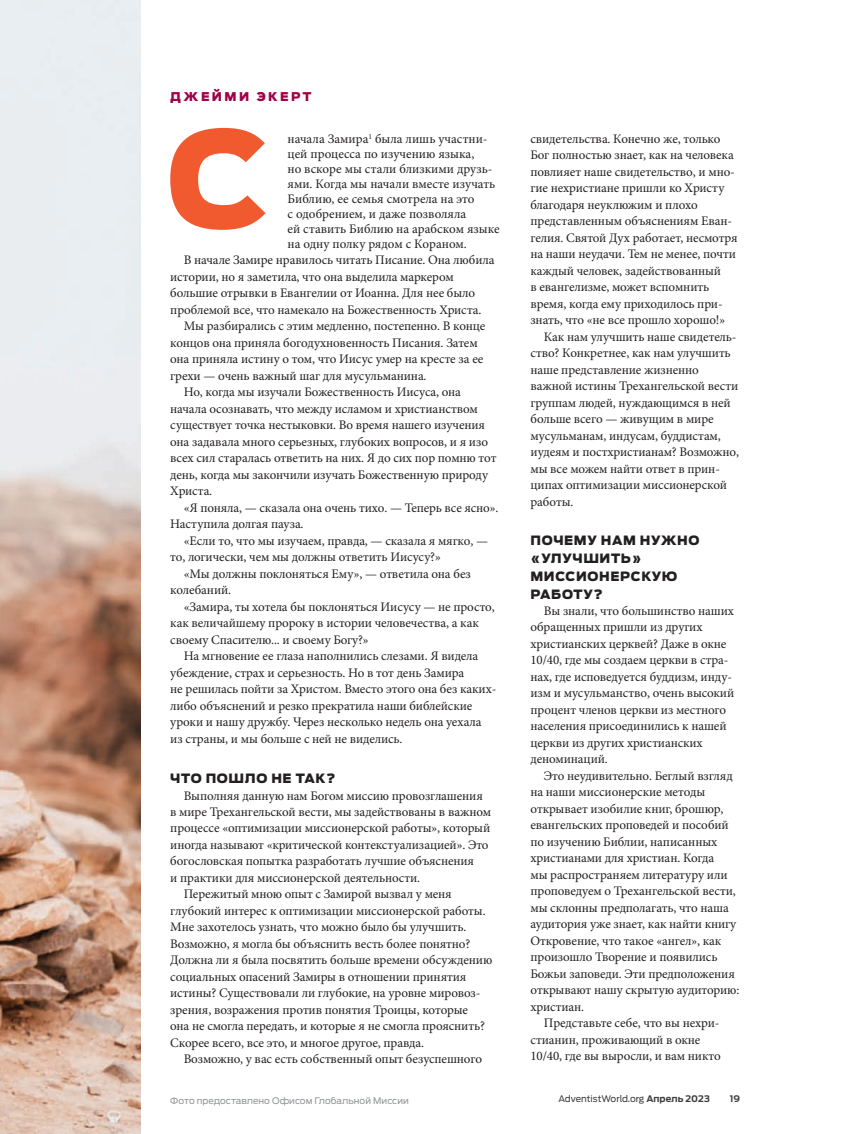
<style>
.page{position:relative;width:864px;height:1134px;background:#fff}
.page>*{position:absolute;margin:0;border:0;box-sizing:border-box;transform-origin:0 0}
.Large_Drop_Cap{font:900 133.35px "Ford Antenna";color:#f1592f}
.Main_Body{font:13.05px/16.5px "Minion Pro";letter-spacing:-.01em;color:#231f20}
.Large_Drop_Cap-2{font:13.05px/15px "Minion Pro";color:#231f20}
.Subheads{font:900 12.75px/18px "Ford Antenna";letter-spacing:.05em;color:#231f20}
.Feature_Byline{font:900 12px "Ford Antenna";letter-spacing:.2em;color:#a00147}
.New_Photo_Credit{font:9px "Ford Antenna";color:#939598}
.t1{font:9px "Ford Antenna";color:#3e3e3f}
.t2{font:700 9px "Ford Antenna";color:#3e3e3f}
.s1{font-weight:700}
</style>
<div class="page">
<img style="left:0;top:0;width:140px;height:1134px">
<p class="Feature_Byline" style="left:170px;top:86px;width:143px">ДЖЕЙМИ ЭКЕРТ</p>
<p class="Large_Drop_Cap" style="left:166px;top:55px;width:105px">С</p>
<p class="Large_Drop_Cap-2" style="left:288px;top:131px;width:214px">начала Замира<sup>1</sup> была лишь участни&shy;цей процесса по изучению языка,<br>но вскоре мы стали близкими друзь&shy;ями. Когда мы начали вместе изучать<br>Библию, ее семья смотрела на это<br>с одобрением, и даже позволяла<br>ей ставить Библию на арабском языке на одну полку рядом с Кораном.</p>
<p class="Main_Body" style="left:170px;top:252px;width:326px;text-indent:13px">В начале Замире нравилось читать Писание. Она любила истории, но я заметила, что она выделила маркером большие отрывки в Евангелии от Иоанна. Для нее было проблемой все, что намекало на Божественность Христа.</p>
<p class="Main_Body" style="left:170px;top:318px;width:317px;text-indent:13px">Мы разбирались с этим медленно, постепенно. В конце концов она приняла богодухновенность Писания. Затем она приняла истину о том, что Иисус умер на кресте за ее грехи — очень важный шаг для мусульманина.</p>
<p class="Main_Body" style="left:170px;top:384px;width:328px;text-indent:13px">Но, когда мы изучали Божественность Иисуса, она начала осознавать, что между исламом и христианством существует точка нестыковки. Во время нашего изучения она задавала много серьезных, глубоких вопросов, и я изо всех сил старалась ответить на них. Я до сих пор помню тот день, когда мы закончили изучать Божественную природу Христа.</p>
<p class="Main_Body" style="left:170px;top:499px;width:330px;text-indent:13px">«Я поняла, — сказала она очень тихо. — Теперь все ясно».<br>Наступила долгая пауза.</p>
<p class="Main_Body" style="left:170px;top:532px;width:319px;text-indent:13px">«Если то, что мы изучаем, правда, — сказала я мягко, — то, логически, чем мы должны ответить Иисусу?»</p>
<p class="Main_Body" style="left:170px;top:565px;width:302px;text-indent:13px">«Мы должны поклоняться Ему», — ответила она без колебаний.</p>
<p class="Main_Body" style="left:170px;top:598px;width:326px;text-indent:13px">«Замира, ты хотела бы поклоняться Иисусу — не просто, как величайшему пророку в истории человечества, а как своему Спасителю... и своему Богу?»</p>
<p class="Main_Body" style="left:170px;top:648px;width:328px;text-indent:13px">На мгновение ее глаза наполнились слезами. Я видела убеждение, страх и серьезность. Но в тот день Замира<br>не решилась пойти за Христом. Вместо этого она без каких&shy;либо объяснений и резко прекратила наши библейские уроки и нашу дружбу. Через несколько недель она уехала из страны, и мы больше с ней не виделись.</p>
<p class="Subheads" style="left:170px;top:768px;width:167px">ЧТО ПОШЛО НЕ ТАК?</p>
<p class="Main_Body" style="left:170px;top:787px;width:322px;text-indent:13px">Выполняя данную нам Богом миссию провозглашения в мире Трехангельской вести, мы задействованы в важном процессе «оптимизации миссионерской работы», который иногда называют «критической контекстуализацией». Это богословская попытка разработать лучшие объяснения<br>и практики для миссионерской деятельности.</p>
<p class="Main_Body" style="left:170px;top:886px;width:323px;text-indent:13px">Пережитый мною опыт с Замирой вызвал у меня глубокий интерес к оптимизации миссионерской работы.<br>Мне захотелось узнать, что можно было бы улучшить.<br>Возможно, я могла бы объяснить весть более понятно?<br>Должна ли я была посвятить больше времени обсуждению социальных опасений Замиры в отношении принятия истины? Существовали ли глубокие, на уровне мировоз&shy;зрения, возражения против понятия Троицы, которые<br>она не смогла передать, и которые я не смогла прояснить?<br>Скорее всего, все это, и многое другое, правда.</p>
<p class="Main_Body" style="left:184px;top:1051px;width:300px">Возможно, у вас есть собственный опыт безуспешного</p>
<p class="Main_Body" style="left:530px;top:131px;width:209px">свидетельства. Конечно же, только Бог полностью знает, как на человека повлияет наше свидетельство, и мно&shy;гие нехристиане пришли ко Христу благодаря неуклюжим и плохо представленным объяснениям Еван&shy;гелия. Святой Дух работает, несмотря на наши неудачи. Тем не менее, почти каждый человек, задействованный<br>в евангелизме, может вспомнить время, когда ему приходилось при&shy;знать, что «не все прошло хорошо!»</p>
<p class="Main_Body" style="left:530px;top:328px;width:210px;text-indent:13px">Как нам улучшить наше свидетель&shy;ство? Конкретнее, как нам улучшить наше представление жизненно важной истины Трехангельской вести группам людей, нуждающимся в ней больше всего — живущим в мире мусульманам, индусам, буддистам, иудеям и постхристианам? Возможно, мы все можем найти ответ в прин&shy;ципах оптимизации миссионерской работы.</p>
<p class="Subheads" style="left:530px;top:530px;width:171px">ПОЧЕМУ НАМ НУЖНО «УЛУЧШИТЬ»<br>МИССИОНЕРСКУЮ<br>РАБОТУ?</p>
<p class="Main_Body" style="left:530px;top:603px;width:205px;text-indent:13px">Вы знали, что большинство наших обращенных пришли из других христианских церквей? Даже в окне<br>10/40, где мы создаем церкви в стра&shy;нах, где исповедуется буддизм, инду&shy;изм и мусульманство, очень высокий процент членов церкви из местного населения присоединились к нашей церкви из других христианских деноминаций.</p>
<p class="Main_Body" style="left:530px;top:768px;width:210px;text-indent:13px">Это неудивительно. Беглый взгляд на наши миссионерские методы открывает изобилие книг, брошюр, евангельских проповедей и пособий по изучению Библии, написанных христианами для христиан. Когда<br>мы распространяем литературу или проповедуем о Трехангельской вести, мы склонны предполагать, что наша аудитория уже знает, как найти книгу<br>Откровение, что такое «ангел», как произошло Творение и появились<br>Божьи заповеди. Эти предположения открывают нашу скрытую аудиторию: христиан.</p>
<p class="Main_Body" style="left:530px;top:1015px;width:192px;text-indent:13px">Представьте себе, что вы нехри&shy;стианин, проживающий в окне<br>10/40, где вы выросли, и вам никто</p>
<p class="New_Photo_Credit" style="left:170px;top:1093px;width:240px">Фото предоставлено Офисом Глобальной Миссии</p>
<p class="t1" style="left:559px;top:1091px;width:153px">AdventistWorld.org <span class="s1">Апрель 2023</span></p>
<p class="t2" style="left:730px;top:1091px;width:12px">19</p>
</div>
